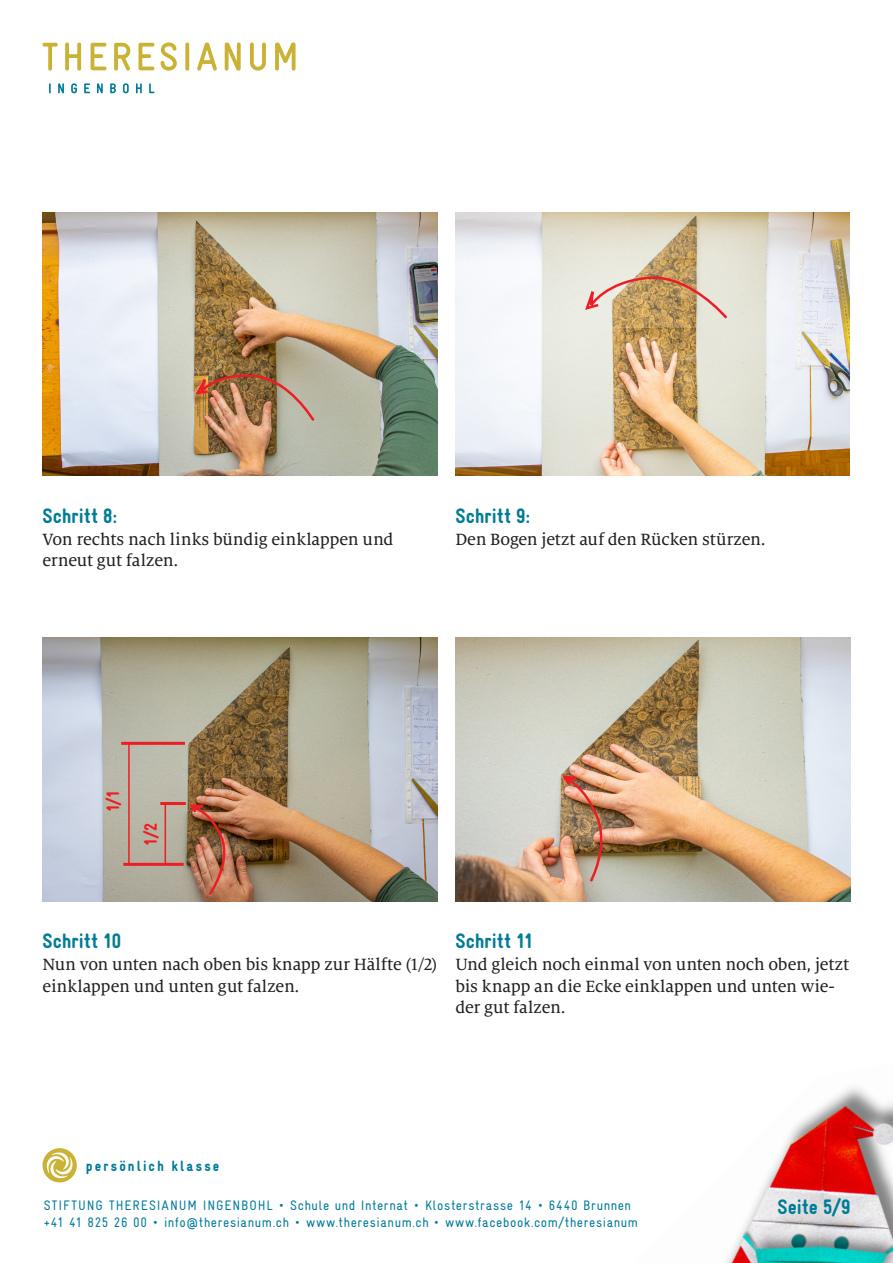
<style>
.page{position:relative;width:893px;height:1263px;background:#fff}
.page>*{position:absolute;margin:0;border:0;box-sizing:border-box;transform-origin:0 0}
.t1{font:900 21px "Gravur Condensed Pro";letter-spacing:.005em;color:#007c97}
.t2{font:18px/21.6px "Milo Serif Pro Text";letter-spacing:-.01em;color:#231f20}
.t3{font:900 18px "Gravur Condensed Pro";color:#ee1d23}
.t4{font:900 15px "Gravur Condensed Pro";letter-spacing:.14em;color:#007a9a}
.t5{font:13.8px/17.2px "Gravur Condensed Pro";letter-spacing:.045em;color:#007a9a}
</style>
<div class="page">
<svg style="left:43px;top:43px;width:15px;height:28px"></svg>
<svg style="left:65px;top:43px;width:16px;height:28px"></svg>
<svg style="left:91px;top:43px;width:16px;height:27px"></svg>
<svg style="left:114px;top:43px;width:16px;height:28px"></svg>
<svg style="left:138px;top:43px;width:16px;height:27px"></svg>
<svg style="left:161px;top:43px;width:16px;height:28px"></svg>
<svg style="left:185px;top:43px;width:4px;height:28px"></svg>
<svg style="left:197px;top:43px;width:20px;height:28px"></svg>
<svg style="left:225px;top:43px;width:16px;height:28px"></svg>
<svg style="left:250px;top:43px;width:16px;height:28px"></svg>
<svg style="left:275px;top:43px;width:21px;height:28px"></svg>
<svg style="left:49px;top:83px;width:2px;height:10px"></svg>
<svg style="left:58px;top:83px;width:6px;height:10px"></svg>
<svg style="left:71px;top:83px;width:6px;height:10px"></svg>
<svg style="left:84px;top:83px;width:6px;height:10px"></svg>
<svg style="left:97px;top:83px;width:6px;height:10px"></svg>
<svg style="left:110px;top:83px;width:6px;height:10px"></svg>
<svg style="left:123px;top:83px;width:6px;height:10px"></svg>
<svg style="left:136px;top:83px;width:6px;height:10px"></svg>
<svg style="left:149px;top:83px;width:5px;height:10px"></svg>
<svg style="left:43px;top:1148px;width:34px;height:34px"></svg>
<img style="left:726px;top:1087px;width:167px;height:176px">
<img style="left:43px;top:213px;width:394px;height:263px">
<img style="left:455px;top:213px;width:394px;height:263px">
<img style="left:43px;top:638px;width:394px;height:263px">
<img style="left:455px;top:638px;width:395px;height:263px">
<img style="left:193px;top:359px;width:123px;height:64px">
<svg style="left:583px;top:270px;width:146px;height:50px;background:#d3b493"></svg>
<img style="left:187px;top:803px;width:44px;height:94px">
<hr style="left:121px;top:742px;width:64px;height:3px;background:#ee1d23">
<hr style="left:160px;top:802px;width:26px;height:3px;background:#ee1d23">
<hr style="left:123px;top:863px;width:61px;height:3px;background:#ee1d23">
<hr style="left:165px;top:803px;width:1px;height:61px;background:#ee1d23">
<hr style="left:128px;top:743px;width:2px;height:121px;background:#ee1d23">
<img style="left:560px;top:773px;width:49px;height:111px">
<p class="t1" style="left:43px;top:504px;width:76px">Schritt 8:</p>
<p class="t2" style="left:43px;top:528px;width:352px">Von rechts nach links bündig einklappen und erneut gut falzen.</p>
<p class="t1" style="left:455px;top:504px;width:76px">Schritt 9:</p>
<p class="t2" style="left:455px;top:528px;width:312px">Den Bogen jetzt auf den Rücken stürzen.</p>
<p class="t3" style="left:103px;top:812px;width:23px;rotate:-90deg">1/1</p>
<p class="t3" style="left:141px;top:846px;width:24px;rotate:-90deg">1/2</p>
<p class="t1" style="left:43px;top:929px;width:80px">Schritt 10</p>
<p class="t2" style="left:43px;top:953px;width:396px">Nun von unten nach oben bis knapp zur Hälfte (1/2) einklappen und unten gut falzen.</p>
<p class="t1" style="left:455px;top:929px;width:79px">Schritt 11</p>
<p class="t2" style="left:455px;top:953px;width:395px">Und gleich noch einmal von unten noch oben, jetzt bis knapp an die Ecke einklappen und unten wie&shy;der gut falzen.</p>
<p class="t4" style="left:86px;top:1157px;width:135px">persönlich klasse</p>
<p class="t5" style="left:44px;top:1196px;width:596px">STIFTUNG THERESIANUM INGENBOHL • Schule und Internat • Klosterstrasse 14 • 6440 Brunnen +41 41 825 26 00 • info@theresianum.ch • www.theresianum.ch • www.facebook.com/theresianum</p>
<p class="t1" style="left:777px;top:1195px;width:74px">Seite 5/9</p>
</div>
